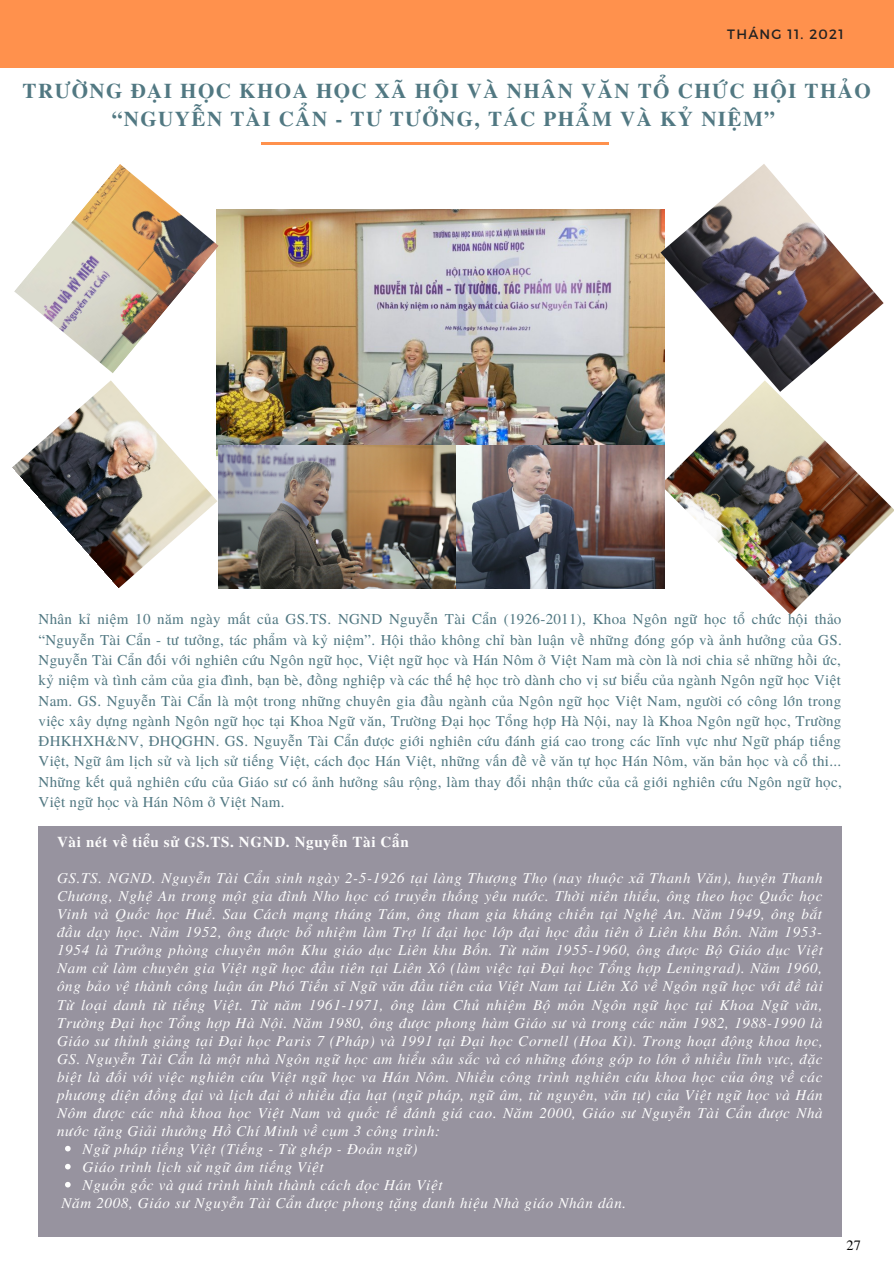
<style>
.page{position:relative;width:894px;height:1264px;background:#fff}
.page>*{position:absolute;margin:0;border:0;box-sizing:border-box;transform-origin:0 0}
.t1{font:700 21px/28.2px "Te X Gyre Termes";letter-spacing:.07em;color:#517882;text-align:center}
.t2{font:italic 15px/18px "Te X Gyre Termes";letter-spacing:.045em;color:#fdfdfd}
.t3{font:15px/20.2px "Te X Gyre Termes";letter-spacing:.02em;color:#517882;text-align:justify}
.t4{font:700 15px "Te X Gyre Termes";letter-spacing:.045em;color:#fdfdfd}
.t5{font:14.25px "Te X Gyre Termes";color:#000}
.t6{font:13.5px "Montserrat";letter-spacing:.09em;color:#222}
</style>
<div class="page">
<div style="left:0;top:0;width:893px;height:67px;background:#ff914d"></div>
<img style="left:216px;top:210px;width:444px;height:250px">
<img style="left:14px;top:164px;width:205px;height:209px">
<img style="left:12px;top:380px;width:205px;height:208px">
<img style="left:219px;top:446px;width:441px;height:143px">
<img style="left:660px;top:164px;width:223px;height:216px">
<img style="left:660px;top:380px;width:233px;height:234px">
<div style="left:39px;top:826px;width:802px;height:410px;background:#97939f"></div>
<svg style="left:65px;top:1145px;width:6px;height:6px"></svg>
<svg style="left:65px;top:1163px;width:6px;height:6px"></svg>
<svg style="left:65px;top:1182px;width:6px;height:5px"></svg>
<hr style="left:262px;top:142px;width:346px;height:2px;background:#ff914d">
<p class="t6" style="left:727px;top:25px;width:118px">THÁNG 11. 2021</p>
<h1 class="t1" style="left:23px;top:76px;width:849px">TRƯỜNG ĐẠI HỌC KHOA HỌC XÃ HỘI VÀ NHÂN VĂN TỔ CHỨC HỘI THẢO “NGUYỄN TÀI CẨN - TƯ TƯỞNG, TÁC PHẨM VÀ KỶ NIỆM”</h1>
<p class="t3" style="left:39px;top:608px;width:804px">Nhân kỉ niệm 10 năm ngày mất của GS.TS. NGND Nguyễn Tài Cẩn (1926-2011), Khoa Ngôn ngữ học tổ chức hội thảo “Nguyễn Tài Cẩn - tư tưởng, tác phẩm và kỷ niệm”. Hội thảo không chỉ bàn luận về những đóng góp và ảnh hưởng của GS.<br>Nguyễn Tài Cẩn đối với nghiên cứu Ngôn ngữ học, Việt ngữ học và Hán Nôm ở Việt Nam mà còn là nơi chia sẻ những hồi ức, kỷ niệm và tình cảm của gia đình, bạn bè, đồng nghiệp và các thế hệ học trò dành cho vị sư biểu của ngành Ngôn ngữ học Việt Nam. GS. Nguyễn Tài Cẩn là một trong những chuyên gia đầu ngành của Ngôn ngữ học Việt Nam, người có công lớn trong việc xây dựng ngành Ngôn ngữ học tại Khoa Ngữ văn, Trường Đại học Tổng hợp Hà Nội, nay là Khoa Ngôn ngữ học, Trường ĐHKHXH&amp;NV, ĐHQGHN. GS. Nguyễn Tài Cẩn được giới nghiên cứu đánh giá cao trong các lĩnh vực như Ngữ pháp tiếng Việt, Ngữ âm lịch sử và lịch sử tiếng Việt, cách đọc Hán Việt, những vấn đề về văn tự học Hán Nôm, văn bản học và cổ thi...<br>Những kết quả nghiên cứu của Giáo sư có ảnh hưởng sâu rộng, làm thay đổi nhận thức của cả giới nghiên cứu Ngôn ngữ học, Việt ngữ học và Hán Nôm ở Việt Nam.</p>
<p class="t4" style="left:57px;top:830px;width:353px">Vài nét về tiểu sử GS.TS. NGND. Nguyễn Tài Cẩn</p>
<p class="t2" style="left:57px;top:868px;width:767px;text-align:justify">GS.TS. NGND. Nguyễn Tài Cẩn sinh ngày 2-5-1926 tại làng Thượng Thọ (nay thuộc xã Thanh Văn), huyện Thanh Chương, Nghệ An trong một gia đình Nho học có truyền thống yêu nước. Thời niên thiếu, ông theo học Quốc học Vinh và Quốc học Huế. Sau Cách mạng tháng Tám, ông tham gia kháng chiến tại Nghệ An. Năm 1949, ông bắt đầu dạy học. Năm 1952, ông được bổ nhiệm làm Trợ lí đại học lớp đại học đầu tiên ở Liên khu Bốn. Năm 1953- 1954 là Trưởng phòng chuyên môn Khu giáo dục Liên khu Bốn. Từ năm 1955-1960, ông được Bộ Giáo dục Việt Nam cử làm chuyên gia Việt ngữ học đầu tiên tại Liên Xô (làm việc tại Đại học Tổng hợp Leningrad). Năm 1960, ông bảo vệ thành công luận án Phó Tiến sĩ Ngữ văn đầu tiên của Việt Nam tại Liên Xô về Ngôn ngữ học với đề tài Từ loại danh từ tiếng Việt. Từ năm 1961-1971, ông làm Chủ nhiệm Bộ môn Ngôn ngữ học tại Khoa Ngữ văn, Trường Đại học Tổng hợp Hà Nội. Năm 1980, ông được phong hàm Giáo sư và trong các năm 1982, 1988-1990 là Giáo sư thỉnh giảng tại Đại học Paris 7 (Pháp) và 1991 tại Đại học Cornell (Hoa Kì). Trong hoạt động khoa học, GS. Nguyễn Tài Cẩn là một nhà Ngôn ngữ học am hiểu sâu sắc và có những đóng góp to lớn ở nhiều lĩnh vực, đặc biệt là đối với việc nghiên cứu Việt ngữ học va Hán Nôm. Nhiều công trình nghiên cứu khoa học của ông về các phương diện đồng đại và lịch đại ở nhiều địa hạt (ngữ pháp, ngữ âm, từ nguyên, văn tự) của Việt ngữ học và Hán Nôm được các nhà khoa học Việt Nam và quốc tế đánh giá cao. Năm 2000, Giáo sư Nguyễn Tài Cẩn được Nhà nước tặng Giải thưởng Hồ Chí Minh về cụm 3 công trình:</p>
<p class="t2" style="left:83px;top:1138px;width:361px">Ngữ pháp tiếng Việt (Tiếng - Từ ghép - Đoản ngữ)<br>Giáo trình lịch sử ngữ âm tiếng Việt<br>Nguồn gốc và quá trình hình thành cách đọc Hán Việt</p>
<p class="t2" style="left:61px;top:1192px;width:566px">Năm 2008, Giáo sư Nguyễn Tài Cẩn được phong tặng danh hiệu Nhà giáo Nhân dân.</p>
<p class="t5" style="left:846px;top:1234px;width:16px">27</p>
</div>
